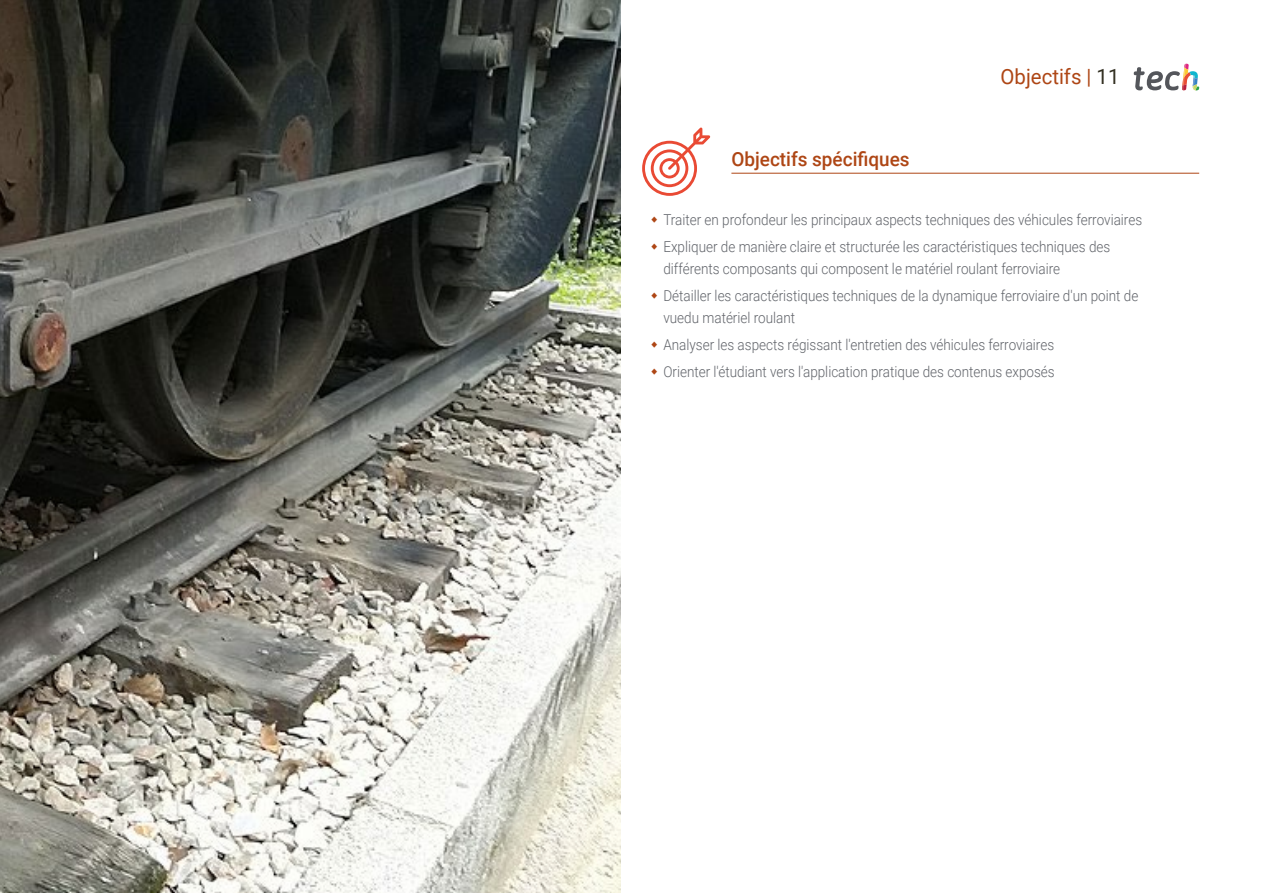
<style>
.page{position:relative;width:1263px;height:893px;background:#fff}
.page>*{position:absolute;margin:0;border:0;box-sizing:border-box;transform-origin:0 0}
.t1{font:21px "Roboto";color:#ae4615}
.t2{font:500 19.5px "Roboto";color:#ae4615}
.t3{font:300 15px/26.7px "Roboto";color:#61646a;scale:.9 1}
.s1{color:#312e20}
</style>
<div class="page">
<img style="left:0;top:0;width:621px;height:893px">
<hr style="left:731px;top:173px;width:468px;height:1px;background:#ae4615">
<svg style="left:642px;top:127px;width:68px;height:69px"></svg>
<svg style="left:1134px;top:64px;width:65px;height:27px"></svg>
<h2 class="t2" style="left:731px;top:145px;width:180px">Objectifs spécifiques</h2>
<h1 class="t1" style="left:1000px;top:62px;width:120px">Objectifs | <span class="s1">11</span></h1>
<p class="t3" style="left:663px;top:206px;width:533px">Traiter en profondeur les principaux aspects techniques des véhicules ferroviaires<br>Expliquer de manière claire et structurée les caractéristiques techniques des</p>
<p class="t3" style="left:663px;top:255px;width:529px">différents composants qui composent le matériel roulant ferroviaire<br>Détailler les caractéristiques techniques de la dynamique ferroviaire d'un point de</p>
<p class="t3" style="left:663px;top:304px;width:436px">vuedu matériel roulant<br>Analyser les aspects régissant l'entretien des véhicules ferroviaires<br>Orienter l'étudiant vers l'application pratique des contenus exposés</p>
</div>
